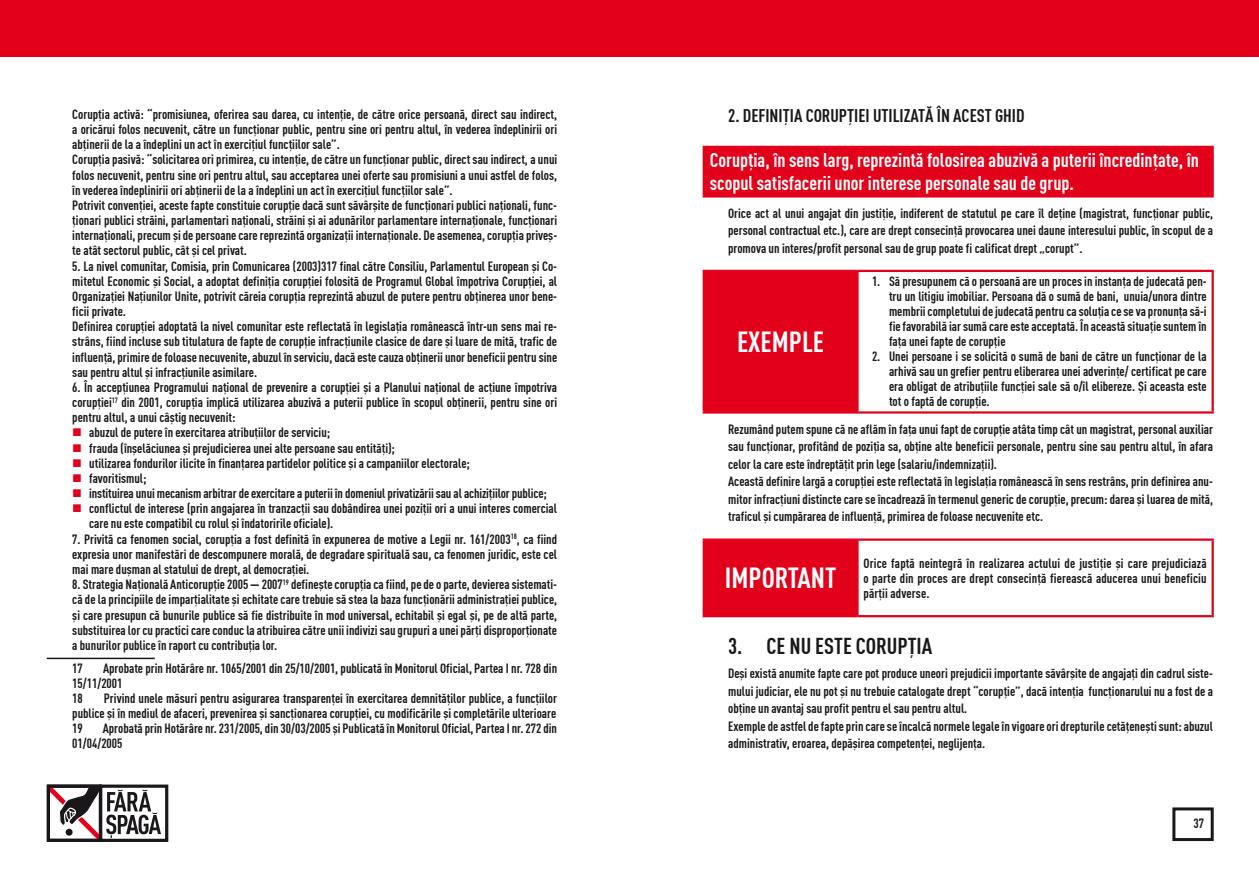
<style>
.page{position:relative;width:1259px;height:893px;background:#fff}
.page>*{position:absolute;margin:0;border:0;box-sizing:border-box;transform-origin:0 0}
.t1{font:28.5px "DIN Cond Bold Rom";color:#fff}
.t2{font:22.5px "DIN Cond Bold Rom";color:#1a171b}
.t3{font:19.5px/23.4px "DIN Cond Bold Rom";color:#fff}
.t4{font:18px "DIN Cond Bold Rom";color:#1a171b}
.t5{font:13.2px/15.1px "DIN Cond Bold Rom";color:#1a171b;text-align:justify}
</style>
<div class="page">
<div style="left:0;top:0;width:629px;height:57px;background:#e2001a"></div>
<div style="left:99px;top:784px;width:69px;height:58px;border:3px solid #1a171b"></div>
<svg style="left:51px;top:785px;width:110px;height:55px"></svg>
<div style="left:65px;top:828px;width:8px;height:8px;background:#1a171b;border-radius:50%"></div>
<div style="left:64px;top:827px;width:10px;height:10px;border:2px solid #fff;border-radius:50%"></div>
<div style="left:47px;top:784px;width:55px;height:58px;border:3px solid #1a171b"></div>
<div style="left:629px;top:0;width:630px;height:57px;background:#e2001a"></div>
<div style="left:1172px;top:807px;width:41px;height:34px;border:3px solid #1a171b"></div>
<div style="left:704px;top:147px;width:508px;height:49px;background:#e2001a"></div>
<hr style="left:702px;top:146px;width:511px;height:2px;background:#e2001a">
<hr style="left:702px;top:148px;width:3px;height:47px;background:#e2001a">
<hr style="left:1211px;top:148px;width:2px;height:47px;background:#e2001a">
<hr style="left:702px;top:195px;width:511px;height:3px;background:#e2001a">
<div style="left:704px;top:271px;width:153px;height:141px;background:#e2001a"></div>
<hr style="left:702px;top:270px;width:155px;height:2px;background:#e2001a">
<hr style="left:702px;top:272px;width:3px;height:139px;background:#e2001a">
<hr style="left:857px;top:270px;width:356px;height:2px;background:#e2001a">
<hr style="left:856px;top:272px;width:2px;height:139px;background:#e2001a">
<hr style="left:1211px;top:272px;width:2px;height:139px;background:#e2001a">
<hr style="left:702px;top:411px;width:155px;height:3px;background:#e2001a">
<hr style="left:857px;top:411px;width:356px;height:3px;background:#e2001a">
<div style="left:704px;top:540px;width:153px;height:76px;background:#e2001a"></div>
<hr style="left:702px;top:538px;width:155px;height:3px;background:#e2001a">
<hr style="left:702px;top:541px;width:3px;height:74px;background:#e2001a">
<hr style="left:857px;top:538px;width:356px;height:3px;background:#e2001a">
<hr style="left:856px;top:541px;width:2px;height:74px;background:#e2001a">
<hr style="left:1211px;top:541px;width:2px;height:74px;background:#e2001a">
<hr style="left:702px;top:615px;width:155px;height:2px;background:#e2001a">
<hr style="left:857px;top:615px;width:356px;height:2px;background:#e2001a">
<hr style="left:47px;top:658px;width:108px;height:1px;background:#1a171b">
<p class="t5" style="left:72px;top:106px;width:486px;text-align:left">Corupţia activă: “promisiunea, oferirea sau darea, cu intenţie, de către orice persoană, direct sau indirect, a oricărui folos necuvenit, către un funcţionar public, pentru sine ori pentru altul, în vederea îndeplinirii ori abţinerii de la a îndeplini un act în exerciţiul funcţiilor sale”.<br>Corupţia pasivă: “solicitarea ori primirea, cu intenţie, de către un funcţionar public, direct sau indirect, a unui folos necuvenit, pentru sine ori pentru altul, sau acceptarea unei oferte sau promisiuni a unui astfel de folos, în vederea îndeplinirii ori abţinerii de la a îndeplini un act în exerciţiul funcţiilor sale”.<br>Potrivit convenţiei, aceste fapte constituie corupţie dacă sunt săvârşite de funcţionari publici naţionali, func&shy;ţionari publici străini, parlamentari naţionali, străini şi ai adunărilor parlamentare internaţionale, funcţionari internaţionali, precum şi de persoane care reprezintă organizaţii internaţionale. De asemenea, corupţia priveş&shy;te atât sectorul public, cât şi cel privat.</p>
<p class="t5" style="left:72px;top:258px;width:486px;text-align:left">5. La nivel comunitar, Comisia, prin Comunicarea (2003)317 final către Consiliu, Parlamentul European şi Co&shy;mitetul Economic şi Social, a adoptat definiţia corupţiei folosită de Programul Global împotriva Corupţiei, al Organizaţiei Naţiunilor Unite, potrivit căreia corupţia reprezintă abuzul de putere pentru obţinerea unor bene&shy;ficii private.<br>Definirea corupţiei adoptată la nivel comunitar este reflectată în legislaţia românească într-un sens mai re&shy;strâns, fiind incluse sub titulatura de fapte de corupţie infracţiunile clasice de dare şi luare de mită, trafic de influenţă, primire de foloase necuvenite, abuzul în serviciu, dacă este cauza obţinerii unor beneficii pentru sine sau pentru altul şi infracţiunile asimilare.</p>
<p class="t5" style="left:72px;top:379px;width:486px">6. În accepţiunea Programului naţional de prevenire a corupţiei şi a Planului naţional de acţiune împotriva</p>
<p class="t5" style="left:72px;top:394px;width:486px">corupţiei<sup>17</sup> din 2001, corupţia implică utilizarea abuzivă a puterii publice în scopul obţinerii, pentru sine ori</p>
<p class="t5" style="left:72px;top:410px;width:165px">pentru altul, a unui câştig necuvenit:</p>
<p class="t5" style="left:89px;top:425px;width:242px">abuzul de putere în exercitarea atribuţiilor de serviciu;</p>
<p class="t5" style="left:89px;top:440px;width:307px">frauda (înşelăciunea şi prejudicierea unei alte persoane sau entităţi);</p>
<p class="t5" style="left:89px;top:455px;width:382px">utilizarea fondurilor ilicite în finanţarea partidelor politice şi a campaniilor electorale;</p>
<p class="t5" style="left:89px;top:470px;width:59px">favoritismul;</p>
<p class="t5" style="left:89px;top:485px;width:459px">instituirea unui mecanism arbitrar de exercitare a puterii în domeniul privatizării sau al achiziţiilor publice;</p>
<p class="t5" style="left:89px;top:501px;width:469px">conflictul de interese (prin angajarea în tranzacţii sau dobândirea unei poziţii ori a unui interes comercial</p>
<p class="t5" style="left:89px;top:516px;width:246px">care nu este compatibil cu rolul şi îndatoririle oficiale).</p>
<p class="t5" style="left:72px;top:531px;width:486px">7. Privită ca fenomen social, corupţia a fost definită în expunerea de motive a Legii nr. 161/2003<sup>18</sup>, ca fiind expresia unor manifestări de descompunere morală, de degradare spirituală sau, ca fenomen juridic, este cel mai mare duşman al statului de drept, al democraţiei.</p>
<p class="t5" style="left:72px;top:576px;width:486px">8. Strategia Naţională Anticorupţie 2005 – 2007<sup>19</sup> defineşte corupţia ca fiind, pe de o parte, devierea sistemati&shy;că de la principiile de imparţialitate şi echitate care trebuie să stea la baza funcţionării administraţiei publice, şi care presupun că bunurile publice să fie distribuite în mod universal, echitabil şi egal şi, pe de altă parte, substituirea lor cu practici care conduc la atribuirea către unii indivizi sau grupuri a unei părţi disproporţionate a bunurilor publice în raport cu contribuţia lor.</p>
<p class="t5" style="left:72px;top:661px;width:12px">17</p>
<p class="t5" style="left:72px;top:661px;width:486px;text-align:left;text-indent:31px">Aprobate prin Hotărâre nr. 1065/2001 din 25/10/2001, publicată în Monitorul Oficial, Partea I nr. 728 din<br>15/11/2001<br>18</p>
<p class="t5" style="left:72px;top:691px;width:486px;text-indent:32px">Privind unele măsuri pentru asigurarea transparenţei în exercitarea demnităţilor publice, a funcţiilor publice şi în mediul de afaceri, prevenirea şi sancţionarea corupţiei, cu modificările şi completările ulterioare 19</p>
<p class="t5" style="left:72px;top:721px;width:486px;text-indent:30px">Aprobată prin Hotărâre nr. 231/2005, din 30/03/2005 şi Publicată în Monitorul Oficial, Partea I nr. 272 din<br>01/04/2005</p>
<h3 class="t4" style="left:728px;top:105px;width:45px">2. DEFINIŢIA</h3>
<h3 class="t4" style="left:805px;top:105px;width:16px">CORUPŢIEI</h3>
<h3 class="t4" style="left:873px;top:105px;width:7px">UTILI</h3>
<h3 class="t4" style="left:904px;top:105px;width:122px">ZATĂ ÎN ACEST GHID</h3>
<h3 class="t3" style="left:710px;top:148px;width:491px">Corupţia, în sens larg, reprezintă folosirea abuzivă a puterii încredinţate, în scopul satisfacerii unor interese personale sau de grup.</h3>
<p class="t5" style="left:728px;top:204px;width:486px;line-height:17.5px">Orice act al unui angajat din justiţie, indiferent de statutul pe care îl deţine (magistrat, funcţionar public, personal contractual etc.), care are drept consecinţă provocarea unei daune interesului public, în scopul de a promova un interes/profit personal sau de grup poate fi calificat drept „corupt”.</p>
<p class="t5" style="left:889px;top:274px;width:319px;text-indent:-17px">1. Să presupunem că o persoană are un proces in instanţa de judecată pen&shy;tru un litigiu imobiliar. Persoana dă o sumă de bani, unuia/unora dintre membrii completului de judecată pentru ca soluţia ce se va pronunţa să-i fie favorabilă iar sumă care este acceptată. În această situaţie suntem în faţa unei fapte de corupţie</p>
<p class="t5" style="left:889px;top:349px;width:319px;text-indent:-17px">2. Unei persoane i se solicită o sumă de bani de către un funcţionar de la arhivă sau un grefier pentru eliberarea unei adverinţe/ certificat pe care era obligat de atribuţiile funcţiei sale să o/îl elibereze. Şi aceasta este tot o faptă de corupţie.</p>
<p class="t5" style="left:728px;top:420px;width:486px;line-height:17.5px;text-align:left">Rezumând putem spune că ne aflăm în faţa unui fapt de corupţie atâta timp cât un magistrat, personal auxiliar sau funcţionar, profitând de poziţia sa, obţine alte beneficii personale, pentru sine sau pentru altul, în afara celor la care este îndreptăţit prin lege (salariu/indemnizaţii).<br>Această definire largă a corupţiei este reflectată în legislaţia românească în sens restrâns, prin definirea anu&shy;mitor infracţiuni distincte care se încadrează în termenul generic de corupţie, precum: darea şi luarea de mită, traficul şi cumpărarea de influenţă, primirea de foloase necuvenite etc.</p>
<h1 class="t1" style="left:737px;top:324px;width:37px">EXEMPLE</h1>
<h1 class="t1" style="left:725px;top:561px;width:14px">IMPORTANT</h1>
<p class="t5" style="left:863px;top:555px;width:345px">Orice faptă neintegră în realizarea actului de justiţie şi care prejudiciază o parte din proces are drept consecinţă fierească aducerea unui beneficiu părţii adverse.</p>
<h2 class="t2" style="left:728px;top:632px;width:149px">3. CE NU ESTE CORUPŢIA</h2>
<p class="t5" style="left:728px;top:664px;width:486px;line-height:17.5px;text-align:left">Deşi există anumite fapte care pot produce uneori prejudicii importante săvârşite de angajaţi din cadrul siste&shy;mului judiciar, ele nu pot şi nu trebuie catalogate drept “corupţie”, dacă intenţia funcţionarului nu a fost de a obţine un avantaj sau profit pentru el sau pentru altul.<br>Exemple de astfel de fapte prin care se încalcă normele legale în vigoare ori drepturile cetăţeneşti sunt: abuzul administrativ, eroarea, depăşirea competenţei, neglijenţa.</p>
<p class="t5" style="left:1193px;top:815px;width:12px">37</p>
</div>
